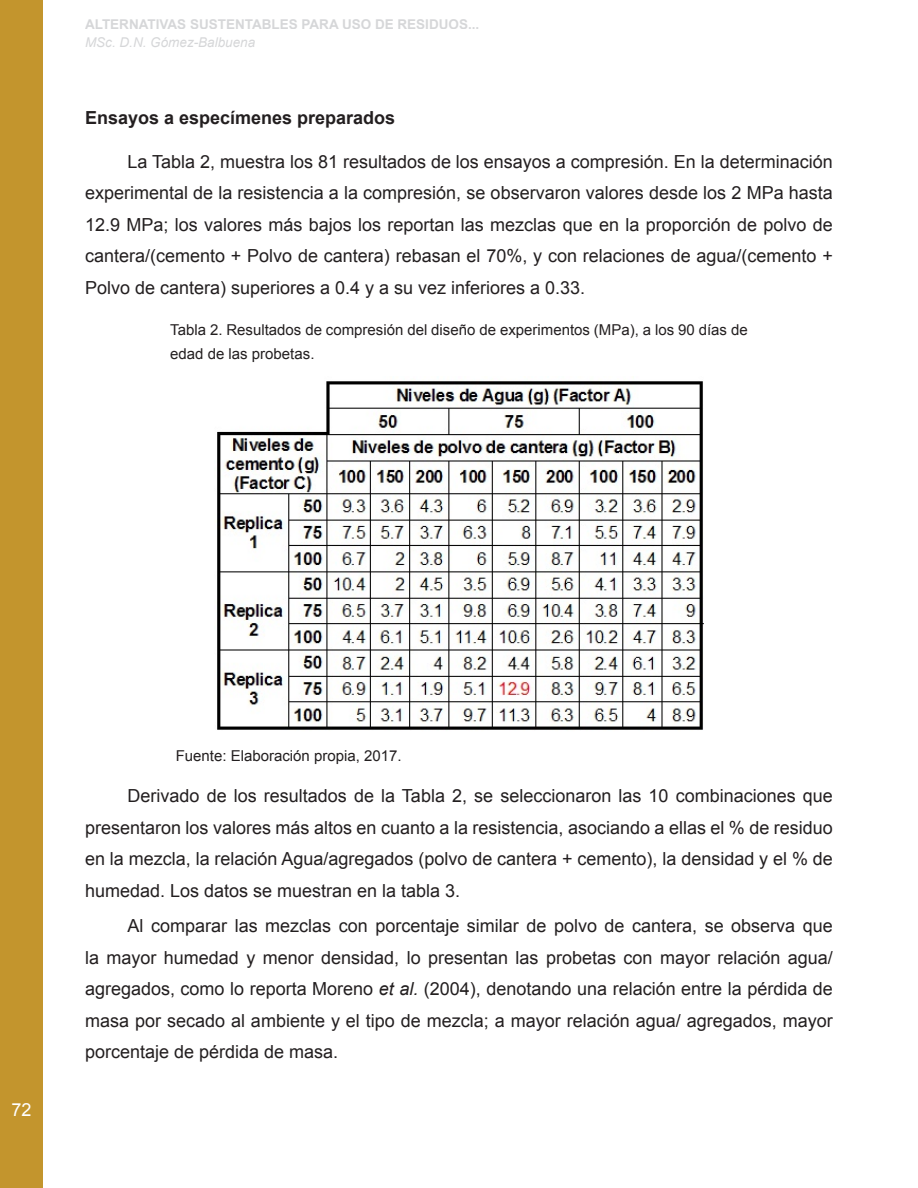
<style>
.page{position:relative;width:918px;height:1188px;background:#fff}
.page>*{position:absolute;margin:0;border:0;box-sizing:border-box;transform-origin:0 0}
.PÁRRAFO{font:18px/31.5px "Arial";color:#231f20;text-align:justify}
._2-SUBTITULOS{font:700 18px "Arial";color:#231f20}
.t1{font:18px "Arial";color:#fff}
.FUENTE{font:15px/24px "Arial";color:#231f20}
.t2{font:700 13.5px "Arial";color:#d1d2d4}
.t3{font:italic 13.5px "Arial";color:#d1d2d4}
.s1{font-style:italic}
</style>
<div class="page">
<div style="left:0;top:0;width:42px;height:1188px;background:#c3952d"></div>
<img style="left:217px;top:381px;width:487px;height:349px">
<p class="t2" style="left:85px;top:14px;width:396px">ALTERNATIVAS SUSTENTABLES PARA USO DE RESIDUOS...</p>
<p class="t3" style="left:85px;top:34px;width:172px">MSc. D.N. Gómez-Balbuena</p>
<p class="_2-SUBTITULOS" style="left:85px;top:105px;width:312px">Ensayos a especímenes preparados</p>
<p class="PÁRRAFO" style="left:85px;top:146px;width:749px;text-indent:43px">La Tabla 2, muestra los 81 resultados de los ensayos a compresión. En la determinación experimental de la resistencia a la compresión, se observaron valores desde los 2 MPa hasta 12.9 MPa; los valores más bajos los reportan las mezclas que en la proporción de polvo de cantera/(cemento + Polvo de cantera) rebasan el 70%, y con relaciones de agua/(cemento + Polvo de cantera) superiores a 0.4 y a su vez inferiores a 0.33.</p>
<p class="FUENTE" style="left:170px;top:318px;width:579px">Tabla 2. Resultados de compresión del diseño de experimentos (MPa), a los 90 días de edad de las probetas.</p>
<p class="t1" style="left:11px;top:1097px;width:22px">72</p>
<p class="FUENTE" style="left:176px;top:744px;width:227px">Fuente: Elaboración propia, 2017.</p>
<p class="PÁRRAFO" style="left:85px;top:780px;width:749px;text-indent:43px">Derivado de los resultados de la Tabla 2, se seleccionaron las 10 combinaciones que presentaron los valores más altos en cuanto a la resistencia, asociando a ellas el % de residuo en la mezcla, la relación Agua/agregados (polvo de cantera + cemento), la densidad y el % de humedad. Los datos se muestran en la tabla 3.</p>
<p class="PÁRRAFO" style="left:85px;top:910px;width:749px;text-indent:43px">Al comparar las mezclas con porcentaje similar de polvo de cantera, se observa que la mayor humedad y menor densidad, lo presentan las probetas con mayor relación agua/ agregados, como lo reporta Moreno <span class="s1">et al.</span> (2004), denotando una relación entre la pérdida de masa por secado al ambiente y el tipo de mezcla; a mayor relación agua/ agregados, mayor porcentaje de pérdida de masa.</p>
</div>
